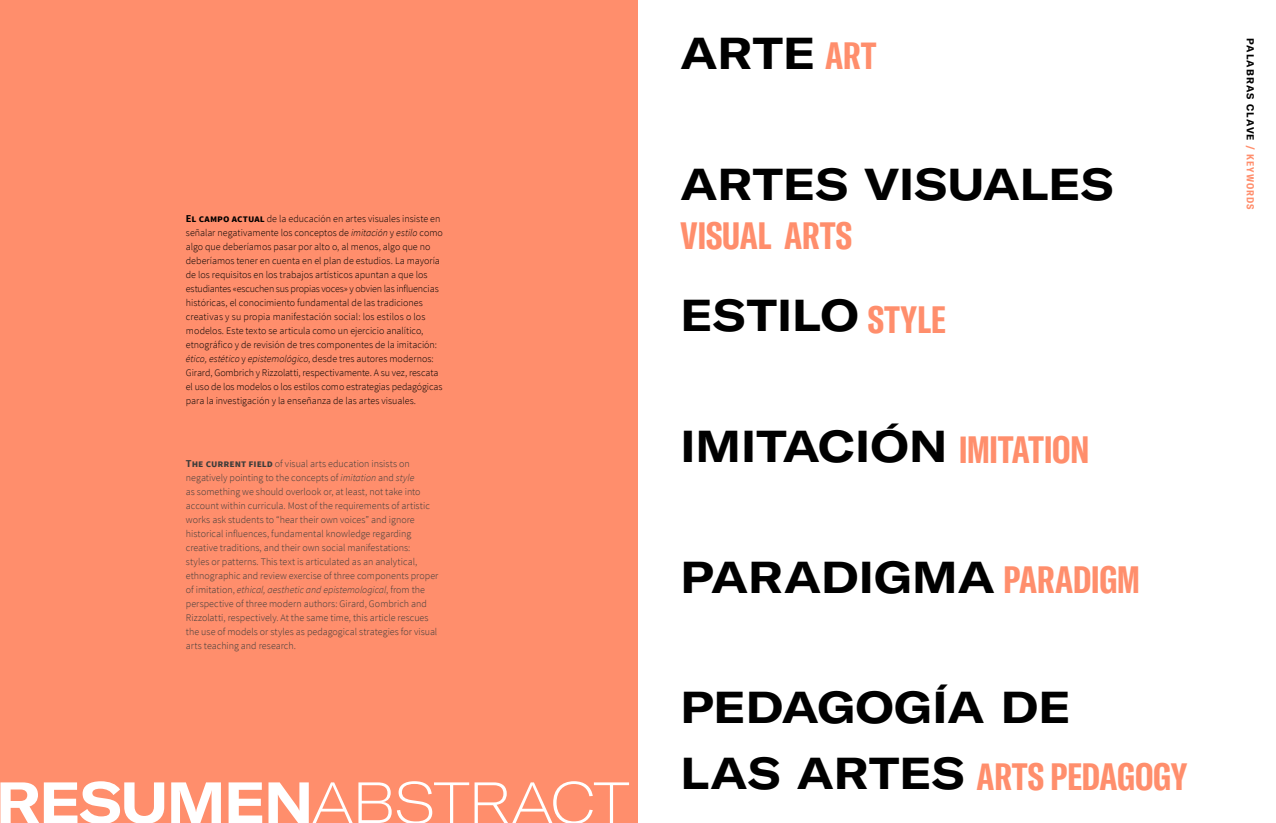
<style>
.page{position:relative;width:1276px;height:823px;background:#fff}
.page>*{position:absolute;margin:0;border:0;box-sizing:border-box;transform-origin:0 0}
.t1{font:100 expanded 57.1px "GT America";letter-spacing:-.035em;color:#fff}
.t2{font:700 expanded 44px/65.3px "GT America";letter-spacing:.005em;color:#000}
.t3{font:700 extra-condensed 37.6px "GT America";letter-spacing:-.01em;color:#ff8e6c}
.t4{font:300 10px/14px "Source Sans Pro";color:#000}
.t5{font:300 10px/14px "Source Sans Pro";color:#3c3c3b}
.t6{font:700 10px "GT America";letter-spacing:.1em;color:#000}
.s1{font-weight:700;font-size:10.5px}
.s2{font-style:italic}
.s3{font-weight:700}
.s4{font-size:37.2px}
.s5{color:#ff8e6c}
.s6{font-stretch:condensed;color:#ff8e6c}
</style>
<div class="page">
<div style="left:0;top:0;width:638px;height:822px;background:#ff8e6c"></div>
<p class="t4" style="left:186px;top:211px;width:258px"><span class="s1">El campo actual</span> de la educación en artes visuales insiste en señalar negativamente los conceptos de <span class="s2">imitación</span> y <span class="s2">estilo</span> como algo que deberíamos pasar por alto o, al menos, algo que no deberíamos tener en cuenta en el plan de estudios. La mayoría de los requisitos en los trabajos artísticos apuntan a que los estudiantes «escuchen sus propias voces» y obvien las influencias históricas, el conocimiento fundamental de las tradiciones creativas y su propia manifestación social: los estilos o los modelos. Este texto se articula como un ejercicio analítico, etnográfico y de revisión de tres componentes de la imitación: <span class="s2">ético, estético</span> y <span class="s2">epistemológico</span>, desde tres autores modernos:<br>Girard, Gombrich y Rizzolatti, respectivamente. A su vez, rescata el uso de los modelos o los estilos como estrategias pedagógicas para la investigación y la enseñanza de las artes visuales.</p>
<p class="t5" style="left:186px;top:456px;width:254px"><span class="s1">The current field</span> of visual arts education insists on negatively pointing to the concepts of <span class="s2">imitation</span> and <span class="s2">style<br></span>as something we should overlook or, at least, not take into account within curricula. Most of the requirements of artistic works ask students to “hear their own voices” and ignore historical influences, fundamental knowledge regarding creative traditions, and their own social manifestations:<br>styles or patterns. This text is articulated as an analytical, ethnographic and review exercise of three components proper of imitation, <span class="s2">ethical, aesthetic and epistemological</span>, from the perspective of three modern authors: Girard, Gombrich and Rizzolatti, respectively. At the same time, this article rescues the use of models or styles as pedagogical strategies for visual arts teaching and research.</p>
<h1 class="t1" style="left:-4px;top:769px;width:635px"><span class="s3">RESUMEN</span>ABSTRACT</h1>
<h2 class="t2" style="left:680px;top:20px;width:136px">ARTE</h2>
<h3 class="t3" style="left:825px;top:33px;width:53px">AR<span class="s4">T</span></h3>
<h2 class="t2" style="left:680px;top:151px;width:434px">ARTES VISUALES</h2>
<h3 class="t3" style="left:680px;top:213px;width:173px">VISUAL ARTS</h3>
<h2 class="t2" style="left:680px;top:282px;width:180px">ESTILO</h2>
<h3 class="t3" style="left:867px;top:297px;width:80px">STYLE</h3>
<h2 class="t2" style="left:680px;top:412px;width:268px">IMITACIÓN</h2>
<h3 class="t3" style="left:958px;top:426px;width:132px"><span class="s4">I</span>MITATION</h3>
<h2 class="t2" style="left:680px;top:543px;width:316px">PARADIGMA</h2>
<h3 class="t3" style="left:1003px;top:556px;width:139px">PARADIGM</h3>
<h2 class="t2" style="left:680px;top:674px;width:391px">PEDAGOGÍA DE<br>LAS ARTES</h2>
<h3 class="t3" style="left:976px;top:753px;width:212px"><span class="s4">A</span>RTS PEDAGOGY</h3>
<p class="t6" style="left:1256px;top:38px;width:173px;rotate:90deg">PALABRAS CLAVE <span class="s5">/</span> <span class="s6">KEYWORDS</span></p>
</div>
